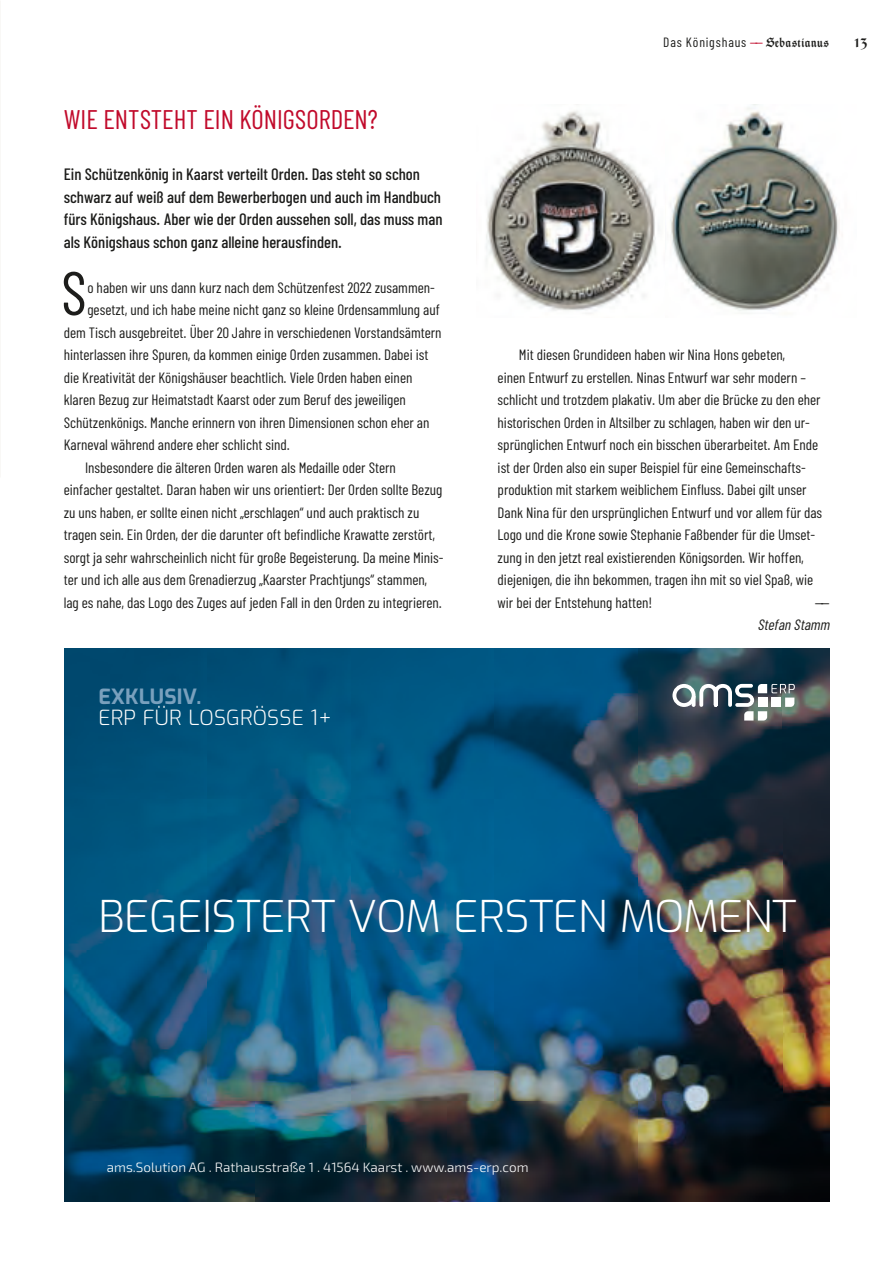
<style>
.page{position:relative;width:893px;height:1263px;background:#fff}
.page>*{position:absolute;margin:0;border:0;box-sizing:border-box;transform-origin:0 0}
.t1{font:61.35px "Barlow Condensed";color:#1d1d1b}
.t2{font:300 43.8px "Exo";letter-spacing:-.01em;color:#fff}
.t3{font:27px "Barlow Condensed";color:#c10a2b}
.t4{font:300 20.85px "Exo";letter-spacing:.01em;color:#fff}
.t5{font:700 20.85px "Exo";letter-spacing:.01em;color:#79a0bd}
.t6{font:600 18px "Thannhaeuser Fraktur";color:#1d1d1b}
.t7{font:500 16.5px/22.5px "Barlow Condensed";color:#1d1d1b}
.t8{font:15px/22.5px "Barlow Condensed";color:#1d1d1b}
.t9{font:italic 15px "Barlow Condensed";color:#1d1d1b}
.t10{font:300 13.5px "Exo 2";color:#fff}
.t11{font:13.5px "Barlow Condensed";letter-spacing:.065em;color:#1d1d1b}
.s1{color:#c10a2b}
.s2{font-family:"Thannhaeuser Fraktur";font-weight:600}
</style>
<div class="page">
<img style="left:486px;top:104px;width:354px;height:210px">
<img style="left:64px;top:649px;width:766px;height:553px">
<div style="left:672px;top:684px;width:24px;height:23px;border:4px solid #fff;border-radius:50%"></div>
<svg style="left:692px;top:682px;width:103px;height:38px"></svg>
<h3 class="t3" style="left:64px;top:103px;width:316px">WIE ENTSTEHT EIN KÖNIGSORDEN?</h3>
<p class="t7" style="left:64px;top:162px;width:380px">Ein Schützenkönig in Kaarst verteilt Orden. Das steht so schon schwarz auf weiß auf dem Bewerberbogen und auch im Handbuch fürs Königshaus. Aber wie der Orden aussehen soll, das muss man als Königshaus schon ganz alleine herausfinden.</p>
<h1 class="t1" style="left:61px;top:255px;width:28px">S</h1>
<p class="t8" style="left:87px;top:276px;width:349px">o haben wir uns dann kurz nach dem Schützenfest 2022 zusammen-</p>
<p class="t8" style="left:87px;top:298px;width:354px">gesetzt, und ich habe meine nicht ganz so kleine Ordensammlung auf</p>
<p class="t8" style="left:64px;top:321px;width:379px">dem Tisch ausgebreitet. Über 20 Jahre in verschiedenen Vorstandsämtern</p>
<p class="t8" style="left:64px;top:343px;width:366px">hinterlassen ihre Spuren, da kommen einige Orden zusammen. Dabei ist</p>
<p class="t8" style="left:64px;top:366px;width:350px">die Kreativität der Königshäuser beachtlich. Viele Orden haben einen</p>
<p class="t8" style="left:64px;top:388px;width:344px">klaren Bezug zur Heimatstadt Kaarst oder zum Beruf des jeweiligen</p>
<p class="t8" style="left:64px;top:411px;width:367px">Schützenkönigs. Manche erinnern von ihren Dimensionen schon eher an</p>
<p class="t8" style="left:64px;top:433px;width:228px">Karneval während andere eher schlicht sind.</p>
<p class="t8" style="left:85px;top:456px;width:312px">Insbesondere die älteren Orden waren als Medaille oder Stern</p>
<p class="t8" style="left:64px;top:478px;width:380px">einfacher gestaltet. Daran haben wir uns orientiert: Der Orden sollte Bezug</p>
<p class="t8" style="left:64px;top:501px;width:357px">zu uns haben, er sollte einen nicht „erschlagen“ und auch praktisch zu</p>
<p class="t8" style="left:64px;top:523px;width:373px">tragen sein. Ein Orden, der die darunter oft befindliche Krawatte zerstört,</p>
<p class="t8" style="left:64px;top:546px;width:381px">sorgt ja sehr wahrscheinlich nicht für große Begeisterung. Da meine Minis-</p>
<p class="t8" style="left:64px;top:568px;width:365px">ter und ich alle aus dem Grenadierzug „Kaarster Prachtjungs“ stammen,</p>
<p class="t8" style="left:64px;top:591px;width:380px">lag es nahe, das Logo des Zuges auf jeden Fall in den Orden zu integrieren.</p>
<h3 class="t5" style="left:98px;top:681px;width:105px">EXKLUSIV.</h3>
<h3 class="t4" style="left:98px;top:702px;width:235px">ERP FÜR LOSGRÖSSE 1+</h3>
<p class="t11" style="left:663px;top:34px;width:167px">Das Königshaus <span class="s1">——</span> <span class="s2">Sebastianus</span></p>
<p class="t6" style="left:855px;top:30px;width:15px">13</p>
<p class="t8" style="left:498px;top:343px;width:326px;text-indent:21px">Mit diesen Grundideen haben wir Nina Hons gebeten,<br>einen Entwurf zu erstellen. Ninas Entwurf war sehr modern – schlicht und trotzdem plakativ. Um aber die Brücke zu den eher historischen Orden in Altsilber zu schlagen, haben wir den ur&shy;sprünglichen Entwurf noch ein bisschen überarbeitet. Am Ende ist der Orden also ein super Beispiel für eine Gemeinschafts&shy;produktion mit starkem weiblichem Einfluss. Dabei gilt unser Dank Nina für den ursprünglichen Entwurf und vor allem für das Logo und die Krone sowie Stephanie Faßbender für die Umset&shy;zung in den jetzt real existierenden Königsorden. Wir hoffen, diejenigen, die ihn bekommen, tragen ihn mit so viel Spaß, wie wir bei der Entstehung hatten!</p>
<p class="t8" style="left:815px;top:591px;width:16px">——</p>
<p class="t9" style="left:757px;top:615px;width:77px">StefanStamm</p>
<h2 class="t2" style="left:98px;top:885px;width:700px">BEGEISTERT VOM ERSTEN MOMENT</h2>
<p class="t10" style="left:107px;top:1158px;width:423px">ams.Solution AG . Rathausstraße 1 . 41564 Kaarst . www.ams-erp.com</p>
</div>
